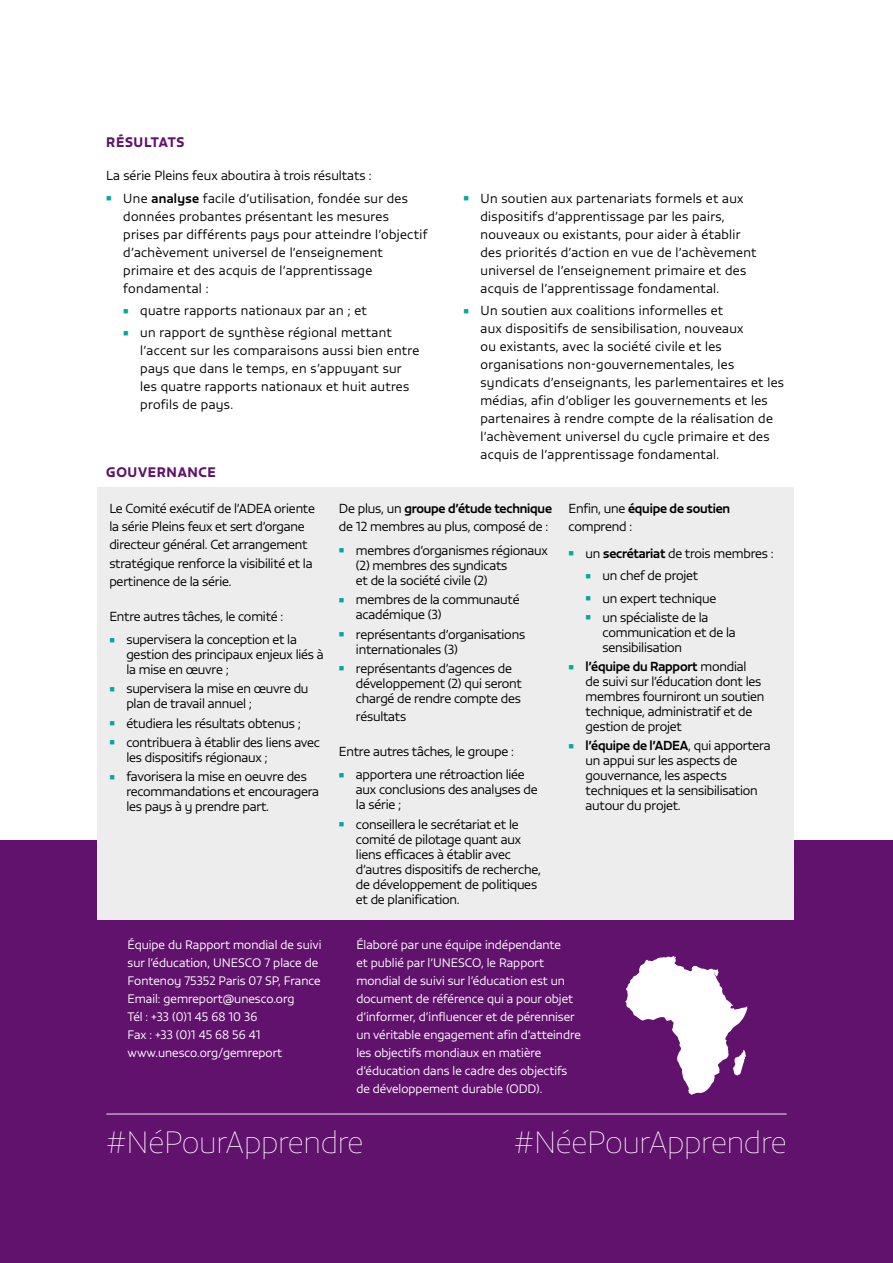
<style>
.page{position:relative;width:893px;height:1263px;background:#fff}
.page>*{position:absolute;margin:0;border:0;box-sizing:border-box;transform-origin:0 0}
.t1{font:100 30px "Vita Std";letter-spacing:-.01em;color:#fff}
.t2{font:13.5px "Vita Std Bld";letter-spacing:.05em;color:#61126c}
.t3{font:300 12.75px/15px "Vita Std";letter-spacing:-.015em;color:#000}
.t4{font:300 12.75px/18px "Vita Std";letter-spacing:.025em;color:#000}
.t5{font:300 12.75px "Vita Std";letter-spacing:.005em;color:#000}
.t6{font:300 12px/18px "Vita Std";color:#fff}
.s1{font-weight:500}
</style>
<div class="page">
<div style="left:0;top:840px;width:893px;height:423px;background:#61126c"></div>
<div style="left:97px;top:487px;width:697px;height:433px;background:#ededee"></div>
<svg style="left:625px;top:956px;width:122px;height:139px"></svg>
<hr style="left:106px;top:1114px;width:681px;height:1px;background:#e8eae8">
<p class="t2" style="left:106px;top:133px;width:80px">RÉSULTATS</p>
<p class="t5" style="left:106px;top:167px;width:267px">La série Pleins feux aboutira à trois résultats :</p>
<p class="t4" style="left:123px;top:189px;width:306px">Une <span class="s1">analyse</span> facile d’utilisation, fondée sur des données probantes présentant les mesures prises par différents pays pour atteindre l’objectif d’achèvement universel de l’enseignement primaire et des acquis de l’apprentissage fondamental :</p>
<p class="t4" style="left:140px;top:299px;width:253px;line-height:22.2px">quatre rapports nationaux par an ; et<br>un rapport de synthèse régional mettant</p>
<p class="t4" style="left:140px;top:342px;width:281px">l’accent sur les comparaisons aussi bien entre pays que dans le temps, en s’appuyant sur les quatre rapports nationaux et huit autres profils de pays.</p>
<p class="t4" style="left:480px;top:189px;width:278px">Un soutien aux partenariats formels et aux dispositifs d’apprentissage par les pairs, nouveaux ou existants, pour aider à établir des priorités d’action en vue de l’achèvement universel de l’enseignement primaire et des acquis de l’apprentissage fondamental.</p>
<p class="t4" style="left:480px;top:301px;width:305px">Un soutien aux coalitions informelles et<br>aux dispositifs de sensibilisation, nouveaux<br>ou existants, avec la société civile et les organisations non-gouvernementales, les syndicats d’enseignants, les parlementaires et les médias, afin d’obliger les gouvernements et les partenaires à rendre compte de la réalisation de l’achèvement universel du cycle primaire et des acquis de l’apprentissage fondamental.</p>
<p class="t2" style="left:106px;top:462px;width:111px">GOUVERNANCE</p>
<p class="t3" style="left:109px;top:500px;width:207px;line-height:18px">Le Comité exécutif de l’ADEA oriente la série Pleins feux et sert d’organe directeur général. Cet arrangement stratégique renforce la visibilité et la pertinence de la série.</p>
<p class="t3" style="left:126px;top:604px;width:172px;line-height:23.5px;text-indent:-17px">Entre autres tâches, le comité : supervisera la conception et la</p>
<p class="t3" style="left:126px;top:647px;width:199px">gestion des principaux enjeux liés à la mise en œuvre ;</p>
<p class="t3" style="left:126px;top:681px;width:184px">supervisera la mise en œuvre du plan de travail annuel ;</p>
<p class="t3" style="left:126px;top:713px;width:195px;line-height:19.2px">étudiera les résultats obtenus ; contribuera à établir des liens avec</p>
<p class="t3" style="left:126px;top:747px;width:182px;line-height:19.2px">les dispositifs régionaux ; favorisera la mise en oeuvre des</p>
<p class="t3" style="left:126px;top:784px;width:194px">recommandations et encouragera les pays à y prendre part.</p>
<p class="t6" style="left:128px;top:935px;width:196px">Équipe du Rapport mondial de suivi sur l’éducation, UNESCO 7 place de<br>Fontenoy 75352 Paris 07 SP, France<br>Email: gemreport@unesco.org<br>Tél : +33 (0)1 45 68 10 36<br>Fax : +33 (0)1 45 68 56 41 www.unesco.org/gemreport</p>
<p class="t3" style="left:339px;top:500px;width:215px;line-height:18px">De plus, un <span class="s1">groupe d’étude technique </span>de 12 membres au plus, composé de :</p>
<p class="t3" style="left:356px;top:543px;width:193px">membres d’organismes régionaux (2) membres des syndicats<br>et de la société civile (2)</p>
<p class="t3" style="left:356px;top:592px;width:165px">membres de la communauté académique (3)</p>
<p class="t3" style="left:356px;top:626px;width:171px">représentants d’organisations internationales (3)</p>
<p class="t3" style="left:356px;top:660px;width:167px">représentants d’agences de développement (2) qui seront chargé de rendre compte des</p>
<p class="t3" style="left:356px;top:708px;width:52px">résultats</p>
<p class="t3" style="left:356px;top:739px;width:170px;line-height:23.5px;text-indent:-17px">Entre autres tâches, le groupe : apportera une rétroaction liée</p>
<p class="t3" style="left:356px;top:782px;width:183px">aux conclusions des analyses de la série ;</p>
<p class="t3" style="left:356px;top:816px;width:186px">conseillera le secrétariat et le comité de pilotage quant aux liens efficaces à établir avec d’autres dispositifs de recherche, de développement de politiques et de planification.</p>
<p class="t3" style="left:569px;top:500px;width:163px;line-height:18px">Enfin, une <span class="s1">équipe de soutien </span>comprend :</p>
<p class="t3" style="left:603px;top:542px;width:172px;line-height:22.2px;text-indent:-17px">un <span class="s1">secrétariat</span> de trois membres : un chef de projet<br>un expert technique</p>
<p class="t3" style="left:603px;top:609px;width:135px">un spécialiste de la communication et de la sensibilisation</p>
<p class="t3" style="left:586px;top:659px;width:180px"><span class="s1">l’équipe du Rapport</span> mondial<br>de suivi sur l’éducation dont les membres fourniront un soutien technique, administratif et de gestion de projet</p>
<p class="t3" style="left:586px;top:738px;width:187px"><span class="s1">l’équipe de l’ADEA</span>, qui apportera un appui sur les aspects de gouvernance, les aspects techniques et la sensibilisation autour du projet.</p>
<p class="t6" style="left:356px;top:935px;width:226px">Élaboré par une équipe indépendante<br>et publié par l’UNESCO, le Rapport mondial de suivi sur l’éducation est un document de référence qui a pour objet d’informer, d’influencer et de pérenniser un véritable engagement afin d’atteindre les objectifs mondiaux en matière d’éducation dans le cadre des objectifs de développement durable (ODD).</p>
<h1 class="t1" style="left:106px;top:1122px;width:259px">#NéPourApprendre</h1>
<h1 class="t1" style="left:514px;top:1122px;width:274px">#NéePourApprendre</h1>
</div>
